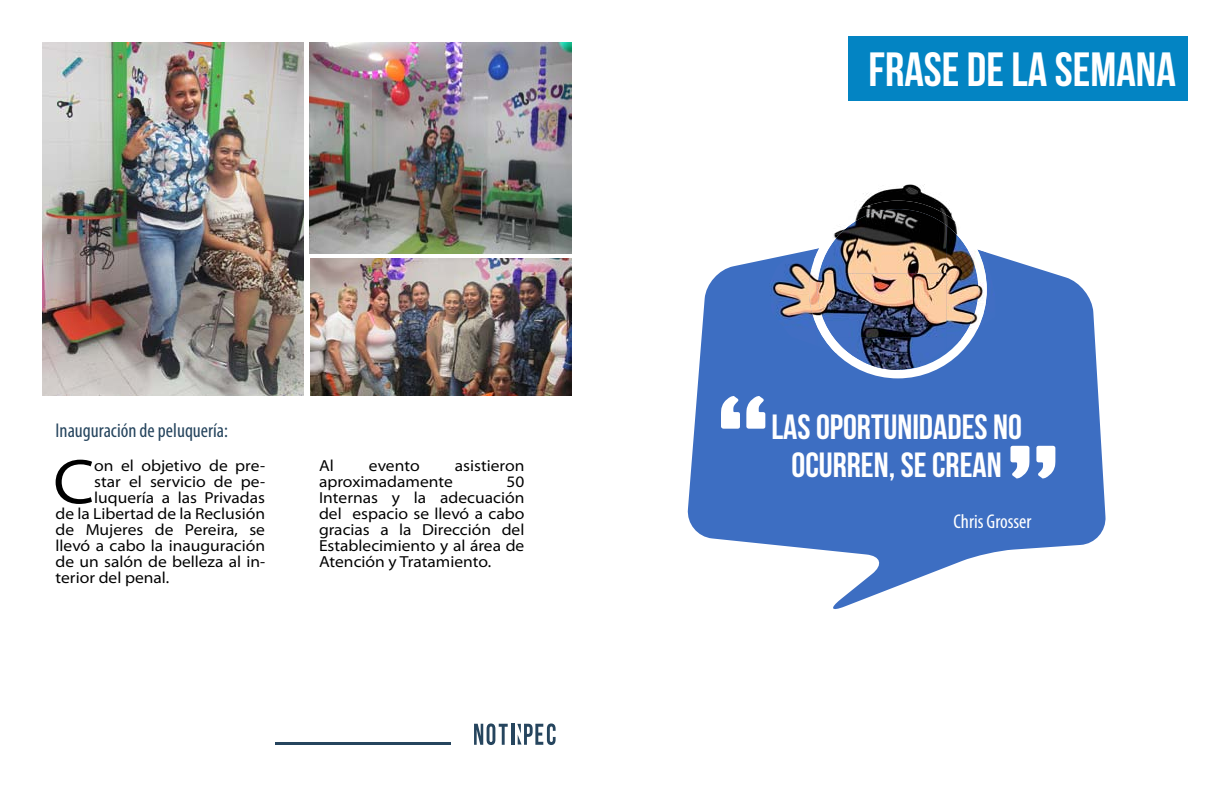
<style>
.page{position:relative;width:1224px;height:792px;background:#fff}
.page>*{position:absolute;margin:0;border:0;box-sizing:border-box;transform-origin:0 0}
.t1{font:semi-expanded 63.5px "Myriad Pro";color:#000}
.t2{font:700 48px "Bebas Neue";color:#fff}
.t3{font:700 35px/38px "Bebas Neue";color:#fff;text-align:center}
.t4{font:condensed 20px "Myriad Pro";color:#26455e}
.t5{font:condensed 20px "Myriad Pro";color:#fff}
.t6{font:semi-expanded 16px/16px "Myriad Pro";color:#000;text-align:justify}
</style>
<div class="page">
<img style="left:42px;top:43px;width:262px;height:353px">
<img style="left:309px;top:43px;width:262px;height:210px">
<img style="left:310px;top:258px;width:262px;height:138px">
<hr style="left:276px;top:742px;width:175px;height:3px;background:#26455e">
<svg style="left:474px;top:723px;width:34px;height:22px"></svg>
<hr style="left:511px;top:724px;width:3px;height:21px;background:#26455e">
<svg style="left:517px;top:723px;width:39px;height:22px"></svg>
<div style="left:849px;top:36px;width:339px;height:65px;background:#0384c3"></div>
<svg style="left:687px;top:255px;width:419px;height:354px;fill:#3d6ec2"></svg>
<img style="left:863px;top:184px;width:76px;height:17px">
<img style="left:769px;top:250px;width:40px;height:102px">
<img style="left:987px;top:252px;width:9px;height:77px">
<svg style="left:809px;top:340px;width:178px;height:38px"></svg>
<img style="left:845px;top:234px;width:101px;height:104px">
<img style="left:946px;top:234px;width:32px;height:115px">
<img style="left:834px;top:338px;width:112px;height:32px">
<img style="left:834px;top:201px;width:124px;height:33px">
<img style="left:809px;top:234px;width:36px;height:122px">
<img style="left:956px;top:234px;width:31px;height:106px">
<img style="left:844px;top:349px;width:46px;height:21px">
<svg style="left:721px;top:396px;width:44px;height:33px"></svg>
<svg style="left:1010px;top:446px;width:45px;height:32px"></svg>
<p class="t4" style="left:56px;top:419px;width:174px">Inauguración de peluquería:</p>
<h1 class="t1" style="left:53px;top:447px;width:43px">C</h1>
<p class="t6" style="left:94px;top:458px;width:172px">on el objetivo de pre-</p>
<p class="t6" style="left:94px;top:474px;width:172px">star el servicio de pe-</p>
<p class="t6" style="left:94px;top:490px;width:172px">luquería a las Privadas</p>
<p class="t6" style="left:56px;top:506px;width:211px">de la Libertad de la Reclusión</p>
<p class="t6" style="left:56px;top:522px;width:211px">de Mujeres de Pereira, se</p>
<p class="t6" style="left:56px;top:538px;width:211px">llevó a cabo la inauguración</p>
<p class="t6" style="left:56px;top:554px;width:211px">de un salón de belleza al in-</p>
<p class="t6" style="left:56px;top:570px;width:115px">terior del penal.</p>
<p class="t6" style="left:319px;top:458px;width:16px">Al</p>
<p class="t6" style="left:369px;top:458px;width:52px">evento</p>
<p class="t6" style="left:455px;top:458px;width:71px">asistieron</p>
<p class="t6" style="left:319px;top:474px;width:135px">aproximadamente</p>
<p class="t6" style="left:319px;top:474px;width:207px;text-indent:188px">50<br>Internas y la adecuación del espacio se llevó a cabo gracias a la Dirección del Establecimiento y al área de Atención y Tratamiento.</p>
<h2 class="t2" style="left:869px;top:43px;width:309px">FRASE DE LA SEMANA</h2>
<h3 class="t3" style="left:771px;top:407px;width:252px">LAS OPORTUNIDADES NO<br>OCURREN, SE CREAN</h3>
<p class="t5" style="left:954px;top:509px;width:79px">Chris Grosser</p>
</div>
